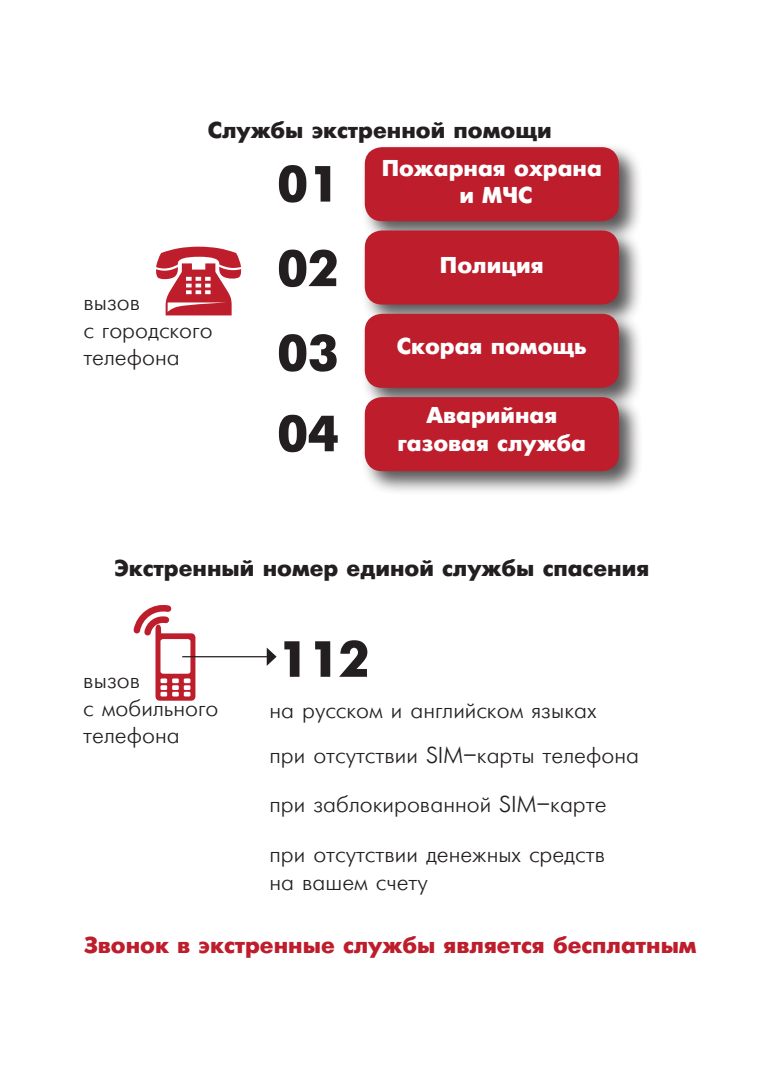
<style>
.page{position:relative;width:773px;height:1078px;background:#fff}
.page>*{position:absolute;margin:0;border:0;box-sizing:border-box;transform-origin:0 0}
.t1{font:700 50.75px/83.2px "Futuris";color:#231f20;text-align:justify}
.t2{font:23px/27.5px "Futuris Cyrillic";color:#231f20}
.t3{font:700 23px/27.5px "Futuris";color:#fff;text-align:center}
.t4{font:700 23px "Futuris";color:#231f20}
.t5{font:700 23px "Futuris";color:#be1d2c}
</style>
<div class="page">
<svg style="left:156px;top:246px;width:85px;height:69px"></svg>
<svg style="left:133px;top:605px;width:62px;height:95px"></svg>
<div style="left:360px;top:143px;width:282px;height:102px;background:#231f20;opacity:.75"></div>
<div style="left:365px;top:147px;width:253px;height:74px;background:#be1d2c;border-radius:17px"></div>
<div style="left:360px;top:226px;width:282px;height:102px;background:#231f20;opacity:.75"></div>
<div style="left:365px;top:230px;width:253px;height:74px;background:#be1d2c;border-radius:17px"></div>
<div style="left:360px;top:310px;width:282px;height:102px;background:#231f20;opacity:.75"></div>
<div style="left:365px;top:314px;width:253px;height:74px;background:#be1d2c;border-radius:17px"></div>
<div style="left:360px;top:393px;width:282px;height:102px;background:#231f20;opacity:.75"></div>
<div style="left:365px;top:397px;width:253px;height:74px;background:#be1d2c;border-radius:17px"></div>
<hr style="left:182px;top:656px;width:86px;height:1px;background:#231f20">
<svg style="left:267px;top:648px;width:9px;height:17px"></svg>
<p class="t4" style="left:208px;top:117px;width:345px">Службы экстренной помощи</p>
<p class="t2" style="left:83px;top:289px;width:131px">вызов<br>с городского телефона</p>
<h1 class="t1" style="left:277px;top:143px;width:63px">01<br>02<br>03<br>04</h1>
<p class="t3" style="left:381px;top:154px;width:222px">Пожарная охрана и МЧС</p>
<p class="t3" style="left:440px;top:251px;width:105px">Полиция</p>
<p class="t3" style="left:397px;top:333px;width:191px">Скорая помощь</p>
<p class="t3" style="left:397px;top:402px;width:190px">Аварийная газовая служба</p>
<p class="t4" style="left:114px;top:554px;width:536px">Экстренный номер единой службы спасения</p>
<p class="t2" style="left:83px;top:667px;width:137px">вызов<br>с мобильного телефона</p>
<h1 class="t1" style="left:277px;top:618px;width:94px">112</h1>
<p class="t2" style="left:269px;top:696px;width:328px">на русском и английском языках</p>
<p class="t2" style="left:269px;top:742px;width:371px">при отсутствии SIM–карты телефона</p>
<p class="t2" style="left:269px;top:791px;width:338px">при заблокированной SIM–карте</p>
<p class="t2" style="left:269px;top:841px;width:337px">при отсутствии денежных средств на вашем счету</p>
<p class="t5" style="left:84px;top:932px;width:614px">Звонок в экстренные службы является бесплатным</p>
</div>
